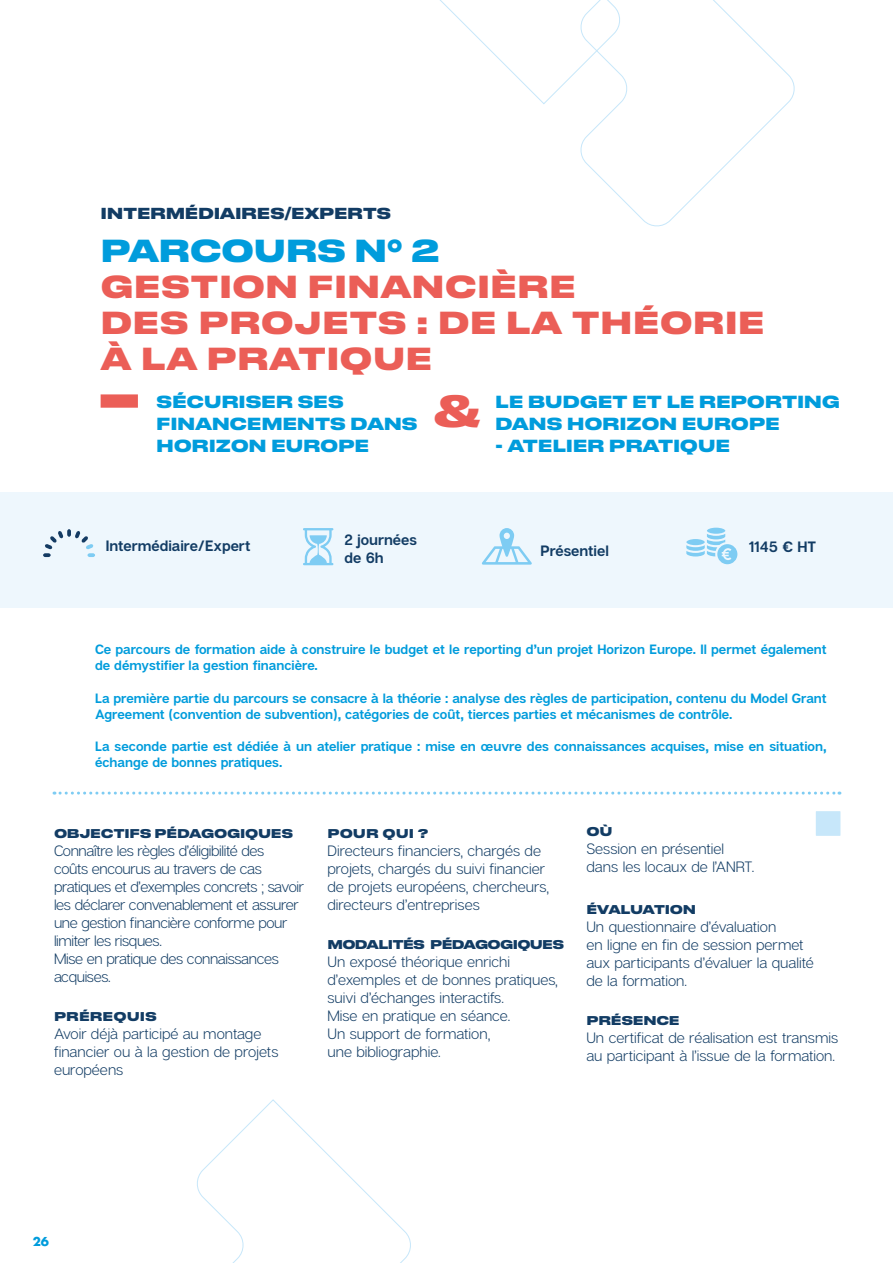
<style>
.page{position:relative;width:893px;height:1263px;background:#fff}
.page>*{position:absolute;margin:0;border:0;box-sizing:border-box;transform-origin:0 0}
.t1{font:800 42.45px "Druk Text Wide";color:#eb5e57}
.t2{font:800 30px/36px "Druk Text Wide";color:#eb5e57}
.t3{font:800 30px "Druk Text Wide";letter-spacing:-.025em;color:#009cdc}
.t4{font:800 16.5px/21.9px "Druk Text Wide";letter-spacing:-.025em;color:#009cdc}
.t5{font:15px/18px "Articulat CF Text";color:#123c64}
.t6{font:15px/18px "Articulat CF Text";letter-spacing:-.025em;color:#123c64}
.t7{font:700 15px/18px "Articulat CF";color:#123c64}
.t8{font:800 15px "Druk Text Wide";letter-spacing:-.025em;color:#123c64}
.t9{font:700 13.5px/16.2px "Articulat CF";color:#009cdc}
.t10{font:800 12px "Druk Text Wide";letter-spacing:-.025em;color:#123c64}
.t11{font:800 12px "Druk Text Wide";letter-spacing:-.06em;color:#123c64}
.t12{font:800 12px "Druk Text Wide";color:#123c64}
.t13{font:700 12px "Futura";color:#009cdc}
</style>
<div class="page">
<svg style="left:580px;top:0;width:215px;height:227px"></svg>
<svg style="left:440px;top:0;width:183px;height:105px"></svg>
<svg style="left:197px;top:1099px;width:214px;height:164px"></svg>
<div style="left:0;top:493px;width:893px;height:115px;background:#eef7fd"></div>
<div style="left:101px;top:394px;width:37px;height:14px;background:#eb5e57"></div>
<svg style="left:43px;top:529px;width:52px;height:28px"></svg>
<svg style="left:303px;top:528px;width:30px;height:37px"></svg>
<div style="left:707px;top:528px;width:18px;height:6px;background:#7eccf3;border-radius:50%"></div>
<svg style="left:686px;top:534px;width:51px;height:30px"></svg>
<svg style="left:482px;top:528px;width:50px;height:37px"></svg>
<div style="left:816px;top:811px;width:24px;height:25px;background:#c7e7fa"></div>
<svg style="left:54px;top:791px;width:786px;height:3px"></svg>
<p class="t8" style="left:101px;top:200px;width:292px">INTERMÉDIAIRES/EXPERTS</p>
<h2 class="t3" style="left:101px;top:224px;width:341px">PARCOURS N° 2</h2>
<h2 class="t2" style="left:101px;top:266px;width:666px">GESTION FINANCIÈRE<br>DES PROJETS : DE LA THÉORIE<br>À LA PRATIQUE</h2>
<p class="t4" style="left:156px;top:389px;width:263px">SÉCURISER SES<br>FINANCEMENTS DANS<br>HORIZON EUROPE</p>
<h1 class="t1" style="left:433px;top:374px;width:49px">&amp;</h1>
<p class="t4" style="left:495px;top:389px;width:346px">LE BUDGET ET LE REPORTING<br>DANS HORIZON EUROPE</p>
<p class="t4" style="left:495px;top:433px;width:237px">- ATELIER PRATIQUE</p>
<p class="t7" style="left:106px;top:537px;width:146px">Intermédiaire/Expert</p>
<p class="t7" style="left:344px;top:531px;width:74px">2 journées de 6h</p>
<p class="t7" style="left:540px;top:542px;width:70px">Présentiel</p>
<p class="t7" style="left:749px;top:538px;width:69px">1145 € HT</p>
<p class="t9" style="left:95px;top:642px;width:733px">Ce parcours de formation aide à construire le budget et le reporting d’un projet Horizon Europe. Il permet également de démystifier la gestion financière.</p>
<p class="t9" style="left:95px;top:690px;width:733px">La première partie du parcours se consacre à la théorie : analyse des règles de participation, contenu du Model Grant<br>Agreement (convention de subvention), catégories de coût, tierces parties et mécanismes de contrôle.</p>
<p class="t9" style="left:95px;top:739px;width:733px">La seconde partie est dédiée à un atelier pratique : mise en œuvre des connaissances acquises, mise en situation, échange de bonnes pratiques.</p>
<p class="t10" style="left:54px;top:823px;width:241px">OBJECTIFS PÉDAGOGIQUES</p>
<p class="t6" style="left:54px;top:842px;width:252px">Connaître les règles d’éligibilité des<br>coûts encourus au travers de cas pratiques et d’exemples concrets ; savoir les déclarer convenablement et assurer une gestion financière conforme pour limiter les risques.<br>Mise en pratique des connaissances acquises.</p>
<p class="t12" style="left:54px;top:1006px;width:104px">PRÉREQUIS</p>
<p class="t5" style="left:54px;top:1025px;width:226px">Avoir déjà participé au montage financier ou à la gestion de projets européens</p>
<p class="t10" style="left:327px;top:823px;width:102px">POUR QUI ?</p>
<p class="t5" style="left:327px;top:842px;width:223px">Directeurs financiers, chargés de projets, chargés du suivi financier de projets européens, chercheurs, directeurs d’entreprises</p>
<p class="t11" style="left:327px;top:934px;width:238px">MODALITÉS PÉDAGOGIQUES</p>
<p class="t5" style="left:327px;top:953px;width:232px">Un exposé théorique enrichi d’exemples et de bonnes pratiques, suivi d’échanges interactifs.<br>Mise en pratique en séance.<br>Un support de formation,<br>une bibliographie.</p>
<p class="t10" style="left:586px;top:820px;width:28px">OÙ</p>
<p class="t5" style="left:586px;top:840px;width:169px">Session en présentiel dans les locaux de l’ANRT.</p>
<p class="t10" style="left:586px;top:898px;width:111px">ÉVALUATION</p>
<p class="t5" style="left:586px;top:918px;width:229px">Un questionnaire d’évaluation<br>en ligne en fin de session permet aux participants d’évaluer la qualité de la formation.</p>
<p class="t10" style="left:586px;top:1009px;width:95px">PRÉSENCE</p>
<p class="t5" style="left:586px;top:1029px;width:253px">Un certificat de réalisation est transmis au participant à l’issue de la formation.</p>
<p class="t13" style="left:33px;top:1233px;width:18px">26</p>
</div>
